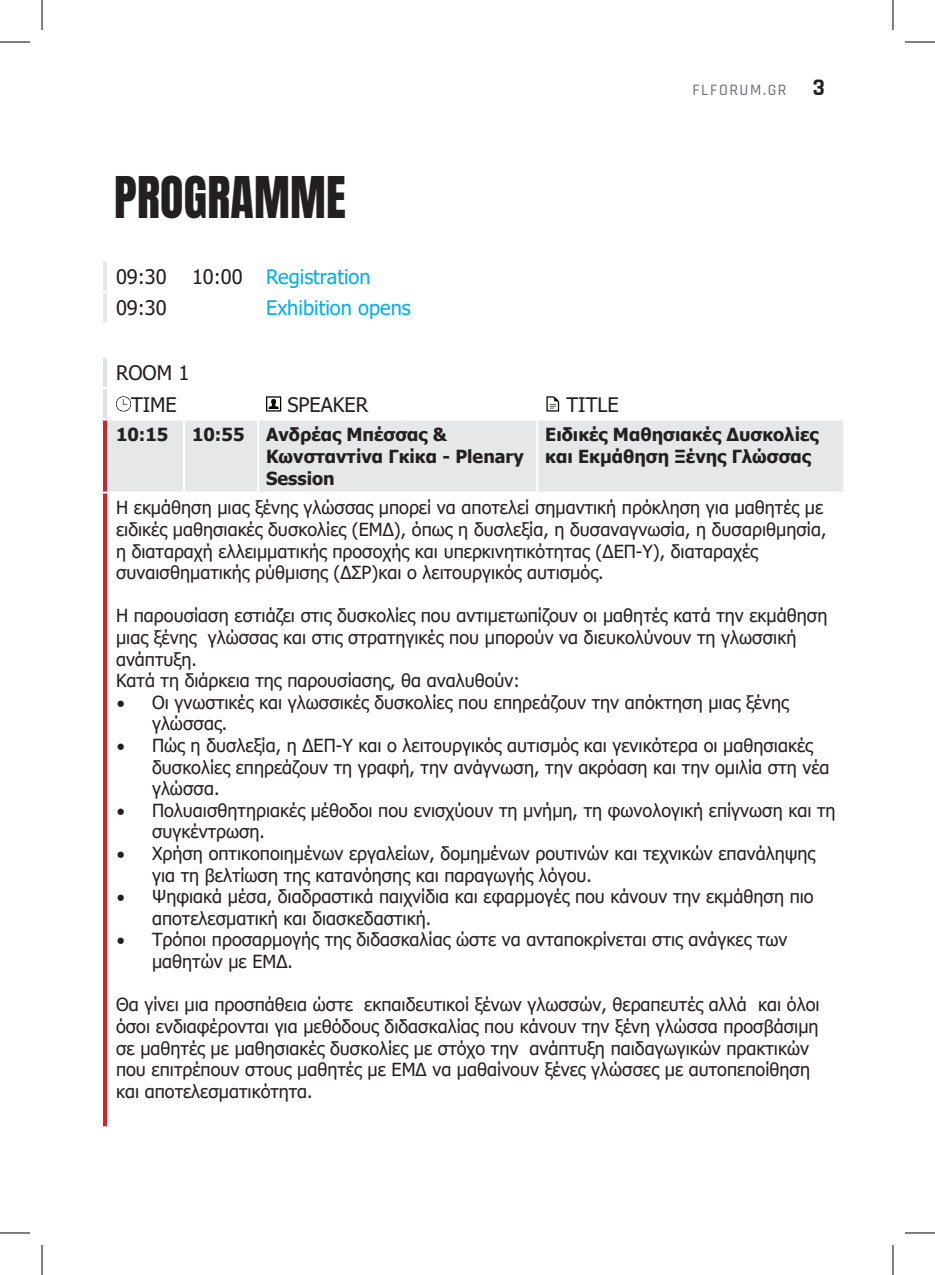
<style>
.page{position:relative;width:935px;height:1275px;background:#fff}
.page>*{position:absolute;margin:0;border:0;box-sizing:border-box;transform-origin:0 0}
.t1{font:48px "Anton";letter-spacing:.005em;color:#231f20}
.t2{font:20px "Tahoma";color:#00aeef}
.t3{font:20px/31.2px "Tahoma";color:#231f20;text-align:center}
.t4{font:18px/21.6px "Tahoma";color:#231f20}
.t5{font:700 18px/21.6px "Tahoma";color:#231f20}
.t6{font:500 16px "Rajdhani";letter-spacing:.1em;color:#6c6d70}
.s1{color:#231f20}
.s2{font-weight:700;font-size:24px;color:#231f20}
.s3{font-family:"Minion Pro";font-size:24px}
</style>
<div class="page">
<svg style="left:103px;top:261px;width:740px;height:230px"></svg>
<hr style="left:107px;top:261px;width:2px;height:29px;background:#fff">
<hr style="left:183px;top:261px;width:2px;height:29px;background:#fff">
<hr style="left:257px;top:261px;width:2px;height:29px;background:#fff">
<hr style="left:108px;top:290px;width:76px;height:2px;background:#fff">
<hr style="left:107px;top:292px;width:2px;height:30px;background:#fff">
<hr style="left:184px;top:290px;width:74px;height:2px;background:#fff">
<hr style="left:183px;top:292px;width:2px;height:30px;background:#fff">
<hr style="left:258px;top:290px;width:149px;height:2px;background:#fff">
<hr style="left:257px;top:292px;width:2px;height:30px;background:#fff">
<hr style="left:407px;top:290px;width:130px;height:2px;background:#fff">
<hr style="left:537px;top:290px;width:308px;height:2px;background:#fff">
<hr style="left:108px;top:322px;width:76px;height:2px;background:#fff">
<hr style="left:107px;top:324px;width:2px;height:32px;background:#fff">
<hr style="left:184px;top:322px;width:74px;height:2px;background:#fff">
<hr style="left:183px;top:324px;width:2px;height:32px;background:#fff">
<hr style="left:258px;top:322px;width:149px;height:2px;background:#fff">
<hr style="left:257px;top:324px;width:2px;height:32px;background:#fff">
<hr style="left:407px;top:322px;width:130px;height:2px;background:#fff">
<hr style="left:406px;top:324px;width:2px;height:32px;background:#fff">
<hr style="left:537px;top:322px;width:308px;height:2px;background:#fff">
<hr style="left:536px;top:324px;width:2px;height:32px;background:#fff">
<hr style="left:108px;top:356px;width:76px;height:2px;background:#fff">
<hr style="left:107px;top:358px;width:2px;height:29px;background:#fff">
<hr style="left:184px;top:356px;width:74px;height:2px;background:#fff">
<hr style="left:258px;top:356px;width:149px;height:2px;background:#fff">
<hr style="left:407px;top:356px;width:130px;height:2px;background:#fff">
<hr style="left:537px;top:356px;width:308px;height:2px;background:#fff">
<hr style="left:108px;top:387px;width:76px;height:2px;background:#fff">
<hr style="left:107px;top:389px;width:2px;height:29px;background:#fff">
<hr style="left:184px;top:387px;width:74px;height:2px;background:#fff">
<hr style="left:258px;top:387px;width:149px;height:2px;background:#fff">
<hr style="left:257px;top:389px;width:2px;height:29px;background:#fff">
<hr style="left:407px;top:387px;width:130px;height:2px;background:#fff">
<hr style="left:406px;top:389px;width:2px;height:29px;background:#fff">
<hr style="left:537px;top:387px;width:308px;height:2px;background:#fff">
<hr style="left:536px;top:389px;width:2px;height:29px;background:#fff">
<hr style="left:108px;top:418px;width:76px;height:2px;background:#fff">
<hr style="left:107px;top:420px;width:2px;height:71px;background:#fff">
<hr style="left:184px;top:418px;width:74px;height:2px;background:#fff">
<hr style="left:183px;top:420px;width:2px;height:71px;background:#fff">
<hr style="left:258px;top:418px;width:149px;height:2px;background:#fff">
<hr style="left:257px;top:420px;width:2px;height:71px;background:#fff">
<hr style="left:407px;top:418px;width:130px;height:2px;background:#fff">
<hr style="left:537px;top:418px;width:308px;height:2px;background:#fff">
<hr style="left:536px;top:420px;width:2px;height:71px;background:#fff">
<svg style="left:102px;top:356px;width:6px;height:771px"></svg>
<svg style="left:116px;top:396px;width:15px;height:15px"></svg>
<svg style="left:266px;top:396px;width:15px;height:15px"></svg>
<svg style="left:546px;top:396px;width:13px;height:15px"></svg>
<hr style="left:0;top:42px;width:30px;height:1px;background:#000">
<hr style="left:904px;top:42px;width:30px;height:1px;background:#000">
<hr style="left:0;top:1232px;width:30px;height:1px;background:#000">
<hr style="left:904px;top:1232px;width:30px;height:1px;background:#000">
<hr style="left:42px;top:0;width:1px;height:30px;background:#000">
<hr style="left:42px;top:1245px;width:1px;height:30px;background:#000">
<hr style="left:892px;top:0;width:1px;height:30px;background:#000">
<hr style="left:892px;top:1245px;width:1px;height:30px;background:#000">
<h1 class="t1" style="left:114px;top:173px;width:233px">PROGRAMME</h1>
<p class="t3" style="left:116px;top:262px;width:52px">09:30</p>
<p class="t2" style="left:192px;top:263px;width:180px"><span class="s1">10:00</span> Registration</p>
<p class="t3" style="left:116px;top:293px;width:52px">09:30</p>
<p class="t2" style="left:266px;top:294px;width:146px">Exhibition opens</p>
<p class="t3" style="left:116px;top:358px;width:75px">ROOM 1<br>TIME</p>
<p class="t3" style="left:287px;top:390px;width:82px">SPEAKER</p>
<p class="t3" style="left:566px;top:390px;width:53px">TITLE</p>
<p class="t6" style="left:692px;top:81px;width:134px">FLFORUM.GR <span class="s2">3</span></p>
<p class="t5" style="left:116px;top:425px;width:54px">10:15</p>
<p class="t5" style="left:266px;top:425px;width:259px;text-indent:-74px">10:55 Ανδρέας Μπέσσας &amp;<br>Κωνσταντίνα Γκίκα - Plenary<br>Session</p>
<p class="t5" style="left:545px;top:425px;width:275px">Ειδικές Μαθησιακές Δυσκολίες και Εκμάθηση Ξένης Γλώσσας</p>
<p class="t4" style="left:116px;top:498px;width:712px">Η εκμάθηση μιας ξένης γλώσσας μπορεί να αποτελεί σημαντική πρόκληση για μαθητές με ειδικές μαθησιακές δυσκολίες (ΕΜΔ), όπως η δυσλεξία, η δυσαναγνωσία, η δυσαριθμησία, η διαταραχή ελλειμματικής προσοχής και υπερκινητικότητας (ΔΕΠ-Υ), διαταραχές συναισθηματικής ρύθμισης (ΔΣΡ)και ο λειτουργικός αυτισμός.</p>
<p class="t4" style="left:116px;top:606px;width:712px">Η παρουσίαση εστιάζει στις δυσκολίες που αντιμετωπίζουν οι μαθητές κατά την εκμάθηση μιας ξένης γλώσσας και στις στρατηγικές που μπορούν να διευκολύνουν τη γλωσσική ανάπτυξη.<br>Κατά τη διάρκεια της παρουσίασης, θα αναλυθούν:</p>
<p class="t4" style="left:152px;top:692px;width:638px;text-indent:-36px"><span class="s3">•</span> Οι γνωστικές και γλωσσικές δυσκολίες που επηρεάζουν την απόκτηση μιας ξένης γλώσσας.</p>
<p class="t4" style="left:152px;top:735px;width:679px;text-indent:-36px"><span class="s3">•</span> Πώς η δυσλεξία, η ΔΕΠ-Υ και ο λειτουργικός αυτισμός και γενικότερα οι μαθησιακές δυσκολίες επηρεάζουν τη γραφή, την ανάγνωση, την ακρόαση και την ομιλία στη νέα γλώσσα.</p>
<p class="t4" style="left:152px;top:800px;width:685px;text-indent:-36px"><span class="s3">•</span> Πολυαισθητηριακές μέθοδοι που ενισχύουν τη μνήμη, τη φωνολογική επίγνωση και τη συγκέντρωση.</p>
<p class="t4" style="left:152px;top:843px;width:664px;text-indent:-36px"><span class="s3">•</span> Χρήση οπτικοποιημένων εργαλείων, δομημένων ρουτινών και τεχνικών επανάληψης για τη βελτίωση της κατανόησης και παραγωγής λόγου.</p>
<p class="t4" style="left:152px;top:887px;width:663px;text-indent:-36px"><span class="s3">•</span> Ψηφιακά μέσα, διαδραστικά παιχνίδια και εφαρμογές που κάνουν την εκμάθηση πιο αποτελεσματική και διασκεδαστική.</p>
<p class="t4" style="left:152px;top:930px;width:637px;text-indent:-36px"><span class="s3">•</span> Τρόποι προσαρμογής της διδασκαλίας ώστε να ανταποκρίνεται στις ανάγκες των μαθητών με ΕΜΔ.</p>
<p class="t4" style="left:116px;top:995px;width:705px">Θα γίνει μια προσπάθεια ώστε εκπαιδευτικοί ξένων γλωσσών, θεραπευτές αλλά και όλοι όσοι ενδιαφέρονται για μεθόδους διδασκαλίας που κάνουν την ξένη γλώσσα προσβάσιμη σε μαθητές με μαθησιακές δυσκολίες με στόχο την ανάπτυξη παιδαγωγικών πρακτικών που επιτρέπουν στους μαθητές με ΕΜΔ να μαθαίνουν ξένες γλώσσες με αυτοπεποίθηση και αποτελεσματικότητα.</p>
</div>
